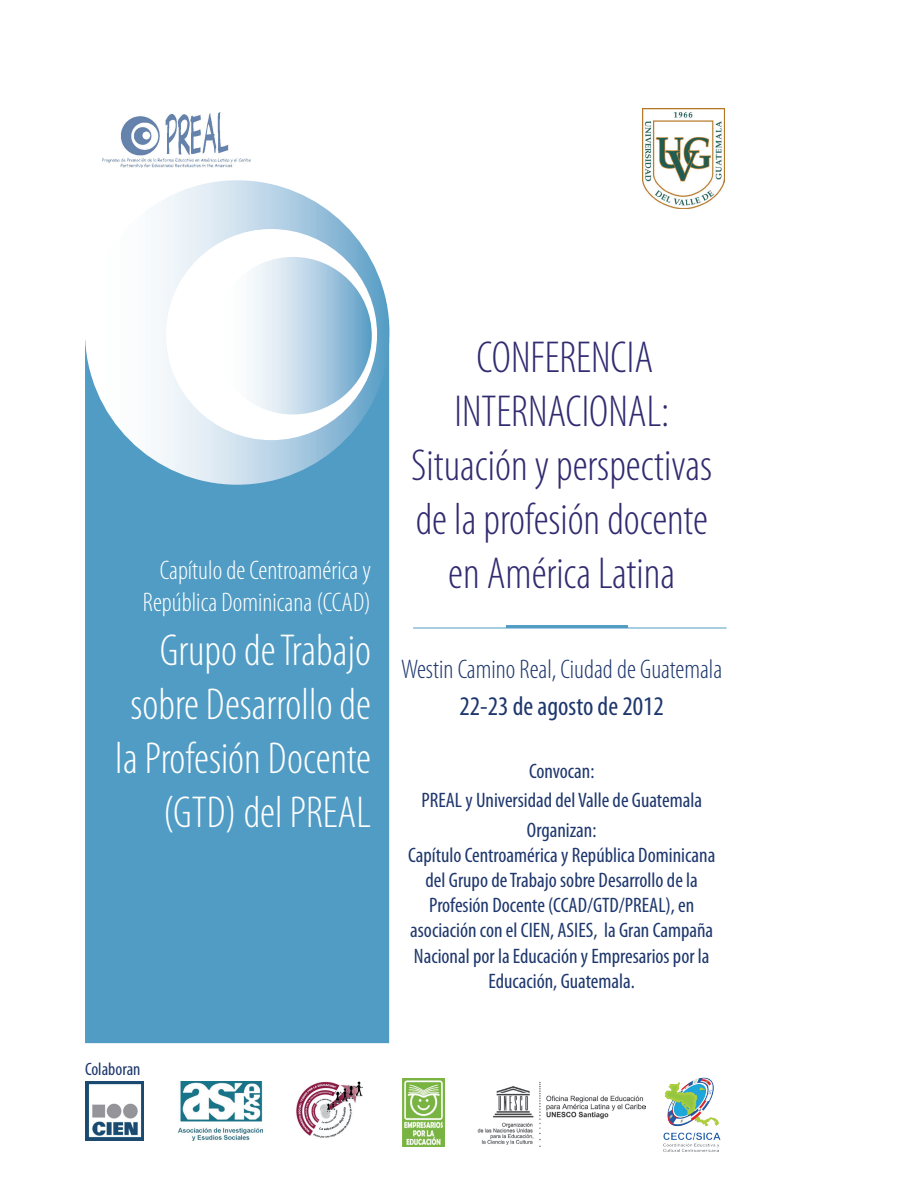
<style>
.page{position:relative;width:918px;height:1188px;background:#fff}
.page>*{position:absolute;margin:0;border:0;box-sizing:border-box;transform-origin:0 0}
.t1{font:300 condensed 45px/54px "Myriad Pro";color:#312b70;text-align:center}
.t2{font:300 condensed 45px/54px "Myriad Pro";color:#fff;text-align:right}
.t3{font:300 condensed 27px/32.4px "Myriad Pro";color:#fff;text-align:right}
.t4{font:300 condensed 27px "Myriad Pro";color:#1e376d}
.t5{font:condensed 27px "Myriad Pro";color:#1e376d}
.t6{font:condensed 21px/25.2px "Myriad Pro";color:#1e376d;text-align:center}
.t7{font:condensed 18px "Myriad Pro";color:#1e376d}
</style>
<div class="page">
<div style="left:85px;top:340px;width:304px;height:703px;background:#519cc4"></div>
<svg style="left:85px;top:180px;width:304px;height:305px"></svg>
<div style="left:166px;top:229px;width:211px;height:211px;background:#fff;border-radius:50%"></div>
<svg style="left:214px;top:257px;width:158px;height:157px"></svg>
<hr style="left:413px;top:628px;width:314px;height:1px;background:#519cc4">
<hr style="left:506px;top:625px;width:122px;height:3px;background:#519cc4">
<img style="left:102px;top:113px;width:148px;height:55px">
<img style="left:643px;top:108px;width:82px;height:101px">
<img style="left:663px;top:1077px;width:58px;height:75px">
<img style="left:85px;top:1082px;width:58px;height:58px">
<img style="left:403px;top:1079px;width:42px;height:68px">
<img style="left:296px;top:1082px;width:66px;height:56px">
<img style="left:478px;top:1082px;width:167px;height:64px">
<img style="left:179px;top:1082px;width:83px;height:59px">
<p class="t3" style="left:143px;top:554px;width:230px">Capítulo de Centroamérica y<br>República Dominicana (CCAD)</p>
<h1 class="t2" style="left:115px;top:624px;width:257px">Grupo de Trabajo sobre Desarrollo de la Profesión Docente (GTD) del PREAL</h1>
<p class="t7" style="left:85px;top:1058px;width:57px">Colaboran</p>
<h1 class="t1" style="left:411px;top:332px;width:302px">CONFERENCIA<br>INTERNACIONAL:<br>Situación y perspectivas de la profesión docente en América Latina</h1>
<p class="t4" style="left:401px;top:655px;width:323px">Westin Camino Real, Ciudad de Guatemala</p>
<p class="t5" style="left:459px;top:690px;width:206px">22-23 de agosto de 2012</p>
<p class="t6" style="left:421px;top:756px;width:282px;line-height:29.4px">Convocan:<br>PREAL y Universidad del Valle de Guatemala<br>Organizan:</p>
<p class="t6" style="left:408px;top:842px;width:309px">Capítulo Centroamérica y República Dominicana del Grupo de Trabajo sobre Desarrollo de la Profesión Docente (CCAD/GTD/PREAL), en asociación con el CIEN, ASIES, la Gran Campaña Nacional por la Educación y Empresarios por la Educación, Guatemala.</p>
</div>
